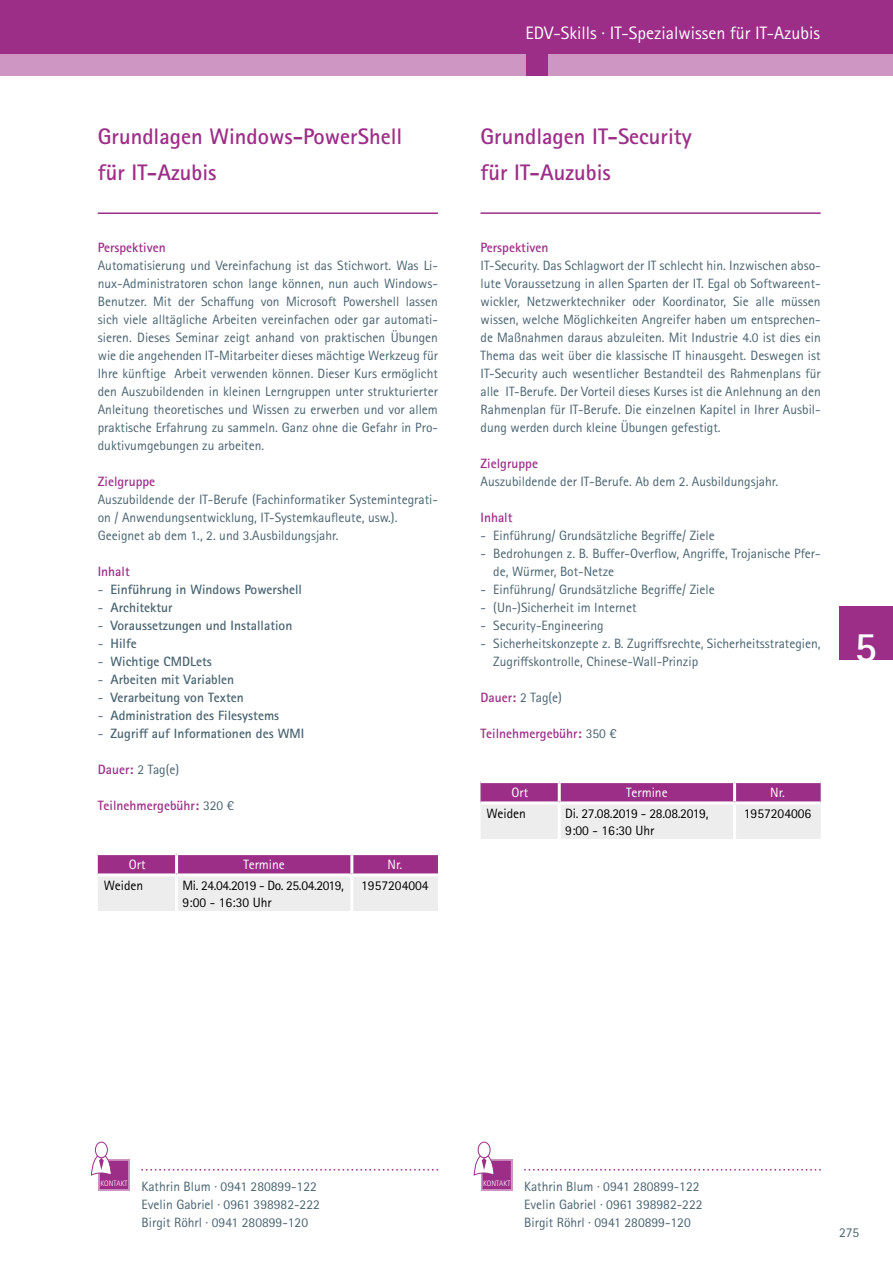
<style>
.page{position:relative;width:893px;height:1263px;background:#fff}
.page>*{position:absolute;margin:0;border:0;box-sizing:border-box;transform-origin:0 0}
.t1{font:700 42px "Rotis Sans Serif Std";color:#fff}
.t2{font:700 22.5px/36px "Rotis Sans Serif Std";color:#9d2e88}
.t3{font:18px "Rotis Sans Serif Std";color:#fff}
.t4{font:13.5px/18px "Rotis Sans Serif Std";color:#496370}
.t5{font:700 13.5px "Rotis Sans Serif Std";color:#496370}
.t6{font:700 13.5px "Rotis Sans Serif Std";color:#9d2e88}
.t7{font:13.5px/16.2px "Rotis Sans Serif Std";letter-spacing:-.03em;color:#000}
.t8{font:13.5px/16.2px "Rotis Sans Serif Std";letter-spacing:-.02em;color:#000}
.t9{font:13.5px "Rotis Sans Serif Std";color:#000}
.t10{font:13.5px "Rotis Sans Serif Std";color:#fff}
.t11{font:300 7.8px "Rotis Sans Serif Std";color:#fff}
.s1{font-weight:400}
.s2{font-weight:700;color:#9d2e88}
.s3{font-weight:400;color:#496370}
</style>
<div class="page">
<svg style="left:98px;top:855px;width:340px;height:56px;background:#d2accb"></svg>
<hr style="left:175px;top:855px;width:3px;height:18px;background:#fff">
<hr style="left:350px;top:855px;width:3px;height:18px;background:#fff">
<hr style="left:98px;top:873px;width:79px;height:3px;background:#fff">
<hr style="left:177px;top:873px;width:175px;height:3px;background:#fff">
<hr style="left:175px;top:876px;width:3px;height:35px;background:#fff">
<hr style="left:352px;top:873px;width:86px;height:3px;background:#fff">
<hr style="left:350px;top:876px;width:3px;height:35px;background:#fff">
<svg style="left:480px;top:783px;width:341px;height:56px;background:#d2accb"></svg>
<hr style="left:558px;top:783px;width:3px;height:18px;background:#fff">
<hr style="left:733px;top:783px;width:3px;height:18px;background:#fff">
<hr style="left:480px;top:801px;width:79px;height:3px;background:#fff">
<hr style="left:559px;top:801px;width:176px;height:3px;background:#fff">
<hr style="left:558px;top:804px;width:3px;height:35px;background:#fff">
<hr style="left:735px;top:801px;width:86px;height:3px;background:#fff">
<hr style="left:733px;top:804px;width:3px;height:35px;background:#fff">
<div style="left:840px;top:607px;width:53px;height:53px;background:#9d2e88"></div>
<div style="left:0;top:0;width:893px;height:76px;background:#9d2e88"></div>
<hr style="left:98px;top:212px;width:340px;height:2px;background:#9d2e88">
<hr style="left:480px;top:212px;width:341px;height:2px;background:#9d2e88">
<div style="left:549px;top:54px;width:344px;height:22px;background:#cd96c3"></div>
<div style="left:0;top:54px;width:526px;height:22px;background:#cd96c3"></div>
<svg style="left:524px;top:1169px;width:297px;height:1px"></svg>
<div style="left:481px;top:1159px;width:31px;height:32px;background:#9d2e88"></div>
<div style="left:478px;top:1142px;width:12px;height:16px;border:1px solid #9d2e88;border-radius:50%"></div>
<svg style="left:473px;top:1155px;width:22px;height:36px"></svg>
<svg style="left:141px;top:1169px;width:297px;height:1px"></svg>
<div style="left:98px;top:1159px;width:32px;height:32px;background:#9d2e88"></div>
<div style="left:95px;top:1142px;width:13px;height:16px;border:1px solid #9d2e88;border-radius:50%"></div>
<svg style="left:91px;top:1155px;width:21px;height:36px"></svg>
<h2 class="t2" style="left:98px;top:118px;width:306px">Grundlagen Windows-PowerShell für IT-Azubis</h2>
<p class="t6" style="left:98px;top:239px;width:69px">Perspektiven</p>
<p class="t4" style="left:98px;top:257px;width:342px;text-align:justify">Automatisierung und Vereinfachung ist das Stichwort. Was Li&shy;nux-Administratoren schon lange können, nun auch Windows-Benutzer. Mit der Schaffung von Microsoft Powershell lassen sich viele alltägliche Arbeiten vereinfachen oder gar automati&shy;sieren. Dieses Seminar zeigt anhand von praktischen Übungen wie die angehenden IT-Mitarbeiter dieses mächtige Werkzeug für Ihre künftige Arbeit verwenden können. Dieser Kurs ermöglicht den Auszubildenden in kleinen Lerngruppen unter strukturierter Anleitung theoretisches und Wissen zu erwerben und vor allem praktische Erfahrung zu sammeln. Ganz ohne die Gefahr in Pro&shy;duktivumgebungen zu arbeiten.</p>
<p class="t6" style="left:98px;top:473px;width:59px">Zielgruppe</p>
<p class="t4" style="left:98px;top:491px;width:342px">Auszubildende der IT-Berufe (Fachinformatiker Systemintegrati&shy;on / Anwendungsentwicklung, IT-Systemkaufleute, usw.).<br>Geeignet ab dem 1., 2. und 3.Ausbildungsjahr.</p>
<p class="t6" style="left:98px;top:563px;width:34px">Inhalt</p>
<p class="t5" style="left:98px;top:581px;width:206px"><span class="s1">-</span> Einführung in Windows Powershell</p>
<p class="t5" style="left:98px;top:599px;width:77px"><span class="s1">-</span> Architektur</p>
<p class="t5" style="left:98px;top:617px;width:196px"><span class="s1">-</span> Voraussetzungen und Installation</p>
<p class="t5" style="left:98px;top:635px;width:41px"><span class="s1">-</span> Hilfe</p>
<p class="t5" style="left:98px;top:653px;width:115px"><span class="s1">-</span> Wichtige CMDLets</p>
<p class="t5" style="left:98px;top:671px;width:138px"><span class="s1">-</span> Arbeiten mit Variablen</p>
<p class="t5" style="left:98px;top:689px;width:147px"><span class="s1">-</span> Verarbeitung von Texten</p>
<p class="t5" style="left:98px;top:707px;width:183px"><span class="s1">-</span> Administration des Filesystems</p>
<p class="t5" style="left:98px;top:725px;width:208px"><span class="s1">-</span> Zugriff auf Informationen des WMI</p>
<p class="t4" style="left:98px;top:760px;width:83px"><span class="s2">Dauer:</span> 2 Tag(e)</p>
<p class="t6" style="left:98px;top:797px;width:138px">Teilnehmergebühr: <span class="s3">320 €</span></p>
<p class="t10" style="left:129px;top:856px;width:18px">Ort</p>
<p class="t10" style="left:243px;top:856px;width:43px">Termine</p>
<p class="t10" style="left:388px;top:856px;width:16px">Nr.</p>
<p class="t9" style="left:104px;top:878px;width:41px">Weiden</p>
<p class="t7" style="left:183px;top:878px;width:163px">Mi. 24.04.2019 - Do. 25.04.2019,<br>9:00 - 16:30 Uhr</p>
<p class="t9" style="left:361px;top:878px;width:69px">1957204004</p>
<h3 class="t3" style="left:526px;top:22px;width:296px">EDV-Skills · IT-Spezialwissen für IT-Azubis</h3>
<h2 class="t2" style="left:480px;top:118px;width:213px">Grundlagen IT-Security für IT-Auzubis</h2>
<p class="t6" style="left:480px;top:239px;width:69px">Perspektiven</p>
<p class="t4" style="left:480px;top:257px;width:342px;text-align:justify">IT-Security. Das Schlagwort der IT schlecht hin. Inzwischen abso&shy;lute Voraussetzung in allen Sparten der IT. Egal ob Softwareent&shy;wickler, Netzwerktechniker oder Koordinator, Sie alle müssen wissen, welche Möglichkeiten Angreifer haben um entsprechen&shy;de Maßnahmen daraus abzuleiten. Mit Industrie 4.0 ist dies ein Thema das weit über die klassische IT hinausgeht. Deswegen ist IT-Security auch wesentlicher Bestandteil des Rahmenplans für alle IT-Berufe. Der Vorteil dieses Kurses ist die Anlehnung an den Rahmenplan für IT-Berufe. Die einzelnen Kapitel in Ihrer Ausbil&shy;dung werden durch kleine Übungen gefestigt.</p>
<p class="t6" style="left:480px;top:455px;width:59px">Zielgruppe</p>
<p class="t4" style="left:480px;top:473px;width:299px">Auszubildende der IT-Berufe. Ab dem 2. Ausbildungsjahr.</p>
<p class="t6" style="left:480px;top:509px;width:34px">Inhalt</p>
<p class="t4" style="left:480px;top:527px;width:236px">- Einführung/ Grundsätzliche Begriffe/ Ziele</p>
<p class="t4" style="left:493px;top:545px;width:329px;text-indent:-13px">- Bedrohungen z. B. Buffer-Overflow, Angriffe, Trojanische Pfer&shy;de, Würmer, Bot-Netze</p>
<p class="t4" style="left:480px;top:580px;width:236px">- Einführung/ Grundsätzliche Begriffe/ Ziele</p>
<p class="t4" style="left:480px;top:598px;width:157px">- (Un-)Sicherheit im Internet</p>
<p class="t4" style="left:480px;top:616px;width:125px">- Security-Engineering</p>
<p class="t4" style="left:493px;top:634px;width:329px;text-indent:-13px">- Sicherheitskonzepte z. B. Zugriffsrechte, Sicherheitsstrategien,<br>Zugriffskontrolle, Chinese-Wall-Prinzip</p>
<p class="t4" style="left:480px;top:688px;width:83px"><span class="s2">Dauer:</span> 2 Tag(e)</p>
<p class="t6" style="left:480px;top:725px;width:138px">Teilnehmergebühr: <span class="s3">350 €</span></p>
<p class="t10" style="left:511px;top:784px;width:18px">Ort</p>
<p class="t10" style="left:626px;top:784px;width:43px">Termine</p>
<p class="t10" style="left:770px;top:784px;width:16px">Nr.</p>
<p class="t9" style="left:486px;top:806px;width:41px">Weiden</p>
<p class="t8" style="left:565px;top:806px;width:145px">Di. 27.08.2019 - 28.08.2019,<br>9:00 - 16:30 Uhr</p>
<p class="t9" style="left:744px;top:806px;width:69px">1957204006</p>
<h1 class="t1" style="left:854px;top:620px;width:24px">5</h1>
<p class="t11" style="left:100px;top:1178px;width:29px">KONTAKT</p>
<p class="t4" style="left:142px;top:1177px;width:180px">Kathrin Blum · 0941 280899-122<br>Evelin Gabriel · 0961 398982-222<br>Birgit Röhrl · 0941 280899-120</p>
<p class="t11" style="left:483px;top:1178px;width:29px">KONTAKT</p>
<p class="t4" style="left:524px;top:1177px;width:180px">Kathrin Blum · 0941 280899-122<br>Evelin Gabriel · 0961 398982-222<br>Birgit Röhrl · 0941 280899-120</p>
<p class="t4" style="left:839px;top:1223px;width:22px">275</p>
</div>
